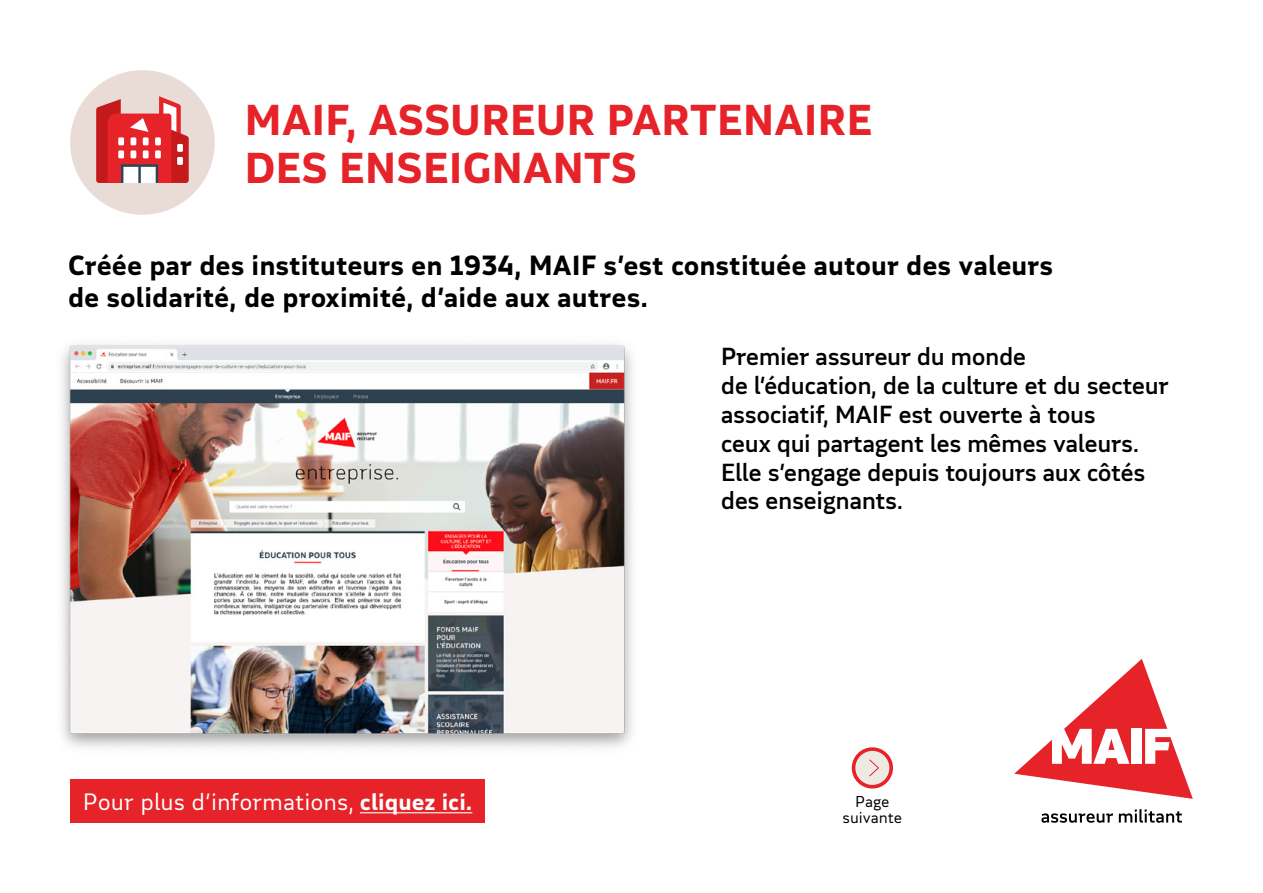
<style>
.page{position:relative;width:1263px;height:893px;background:#fff}
.page>*{position:absolute;margin:0;border:0;box-sizing:border-box;transform-origin:0 0}
.t1{font:700 42px/48px "MAIF";color:#e52329}
.t2{font:700 27px/32.4px "MAIF";color:#000}
.t3{font:500 24px/28.8px "MAIF";letter-spacing:-.02em;color:#000}
.t4{font:22.5px "MAIF";color:#fff}
.t5{font:15px/16.5px "MAIF";color:#000;text-align:center}
.s1{font-weight:700}
</style>
<div class="page">
<img style="left:62px;top:344px;width:571px;height:404px">
<div style="left:70px;top:780px;width:415px;height:43px;background:#e52329"></div>
<hr style="left:360px;top:812px;width:112px;height:1px;background:#fff">
<div style="left:853px;top:749px;width:38px;height:38px;background:#eee9e2;border-radius:50%"></div>
<div style="left:852px;top:747px;width:41px;height:41px;border:4px solid #e52329;border-radius:50%"></div>
<svg style="left:869px;top:759px;width:10px;height:17px"></svg>
<svg style="left:1014px;top:659px;width:179px;height:140px"></svg>
<svg style="left:1041px;top:813px;width:72px;height:10px"></svg>
<svg style="left:1119px;top:809px;width:63px;height:14px"></svg>
<div style="left:70px;top:70px;width:145px;height:145px;background:#e9dbd6;border-radius:50%"></div>
<svg style="left:96px;top:96px;width:93px;height:87px"></svg>
<div style="left:177px;top:144px;width:6px;height:8px;background:#fff"></div>
<div style="left:177px;top:157px;width:6px;height:8px;background:#fff"></div>
<h1 class="t1" style="left:244px;top:95px;width:629px">MAIF, ASSUREUR PARTENAIRE<br>DES ENSEIGNANTS</h1>
<p class="t2" style="left:68px;top:248px;width:987px">Créée par des instituteurs en 1934, MAIF s’est constituée autour des valeurs de solidarité, de proximité, d’aide aux autres.</p>
<p class="t3" style="left:721px;top:342px;width:449px">Premier assureur du monde<br>de l’éducation, de la culture et du secteur associatif, MAIF est ouverte à tous<br>ceux qui partagent les mêmes valeurs.<br>Elle s’engage depuis toujours aux côtés des enseignants.</p>
<p class="t4" style="left:83px;top:788px;width:391px">Pour plus d’informations, <span class="s1">cliquez ici.</span></p>
<p class="t5" style="left:842px;top:793px;width:61px">Page suivante</p>
</div>
